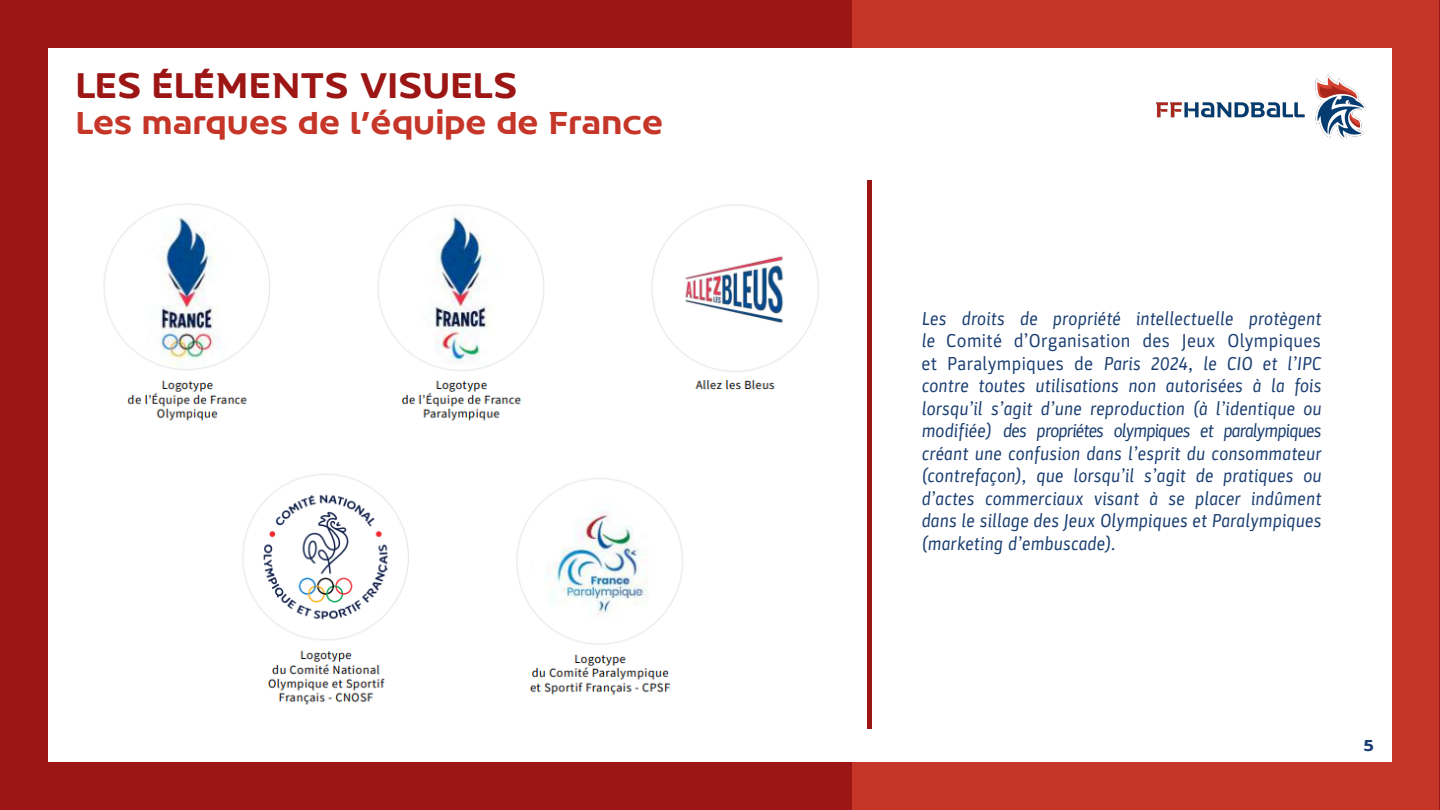
<style>
.page{position:relative;width:1440px;height:810px;background:#fff}
.page>*{position:absolute;margin:0;border:0;box-sizing:border-box;transform-origin:0 0}
.t1{font:33.75px "FF Hand";color:#9b1614}
.t2{font:30px "FF Hand";color:#c53628}
.t3{font:italic 18.75px/22.5px "Parka";letter-spacing:.02em;color:#1a3e71;text-align:justify}
.t4{font:15px "FF Hand";color:#1a3e71}
.s1{font-style:normal}
</style>
<div class="page">
<div style="left:0;top:0;width:1440px;height:809px;background:#9b1614"></div>
<div style="left:853px;top:0;width:586px;height:810px;background:#c53628"></div>
<div style="left:48px;top:48px;width:1344px;height:713px;background:#fff"></div>
<img style="left:1157px;top:75px;width:208px;height:64px">
<hr style="left:867px;top:180px;width:4px;height:549px;background:#9b1614">
<img style="left:103px;top:203px;width:716px;height:502px">
<h1 class="t1" style="left:77px;top:64px;width:443px">LES ÉLÉMENTS VISUELS</h1>
<h2 class="t2" style="left:77px;top:104px;width:589px">Les marques de l’équipe de France</h2>
<p class="t3" style="left:921px;top:307px;width:401px">Les droits de propriété intellectuelle protègent le <span class="s1">Comité d’Organisation des Jeux Olympiques et Paralympiques de</span> Paris 2024, le CIO et l’IPC contre toutes utilisations non autorisées à la fois lorsqu’il s’agit d’une reproduction (à l’identique ou modifiée) des propriétes olympiques et paralympiques créant une confusion dans l’esprit du consommateur (contrefaçon), que lorsqu’il s’agit de pratiques ou d’actes commerciaux visant à se placer indûment dans le sillage des Jeux Olympiques et Paralympiques (marketing d’embuscade).</p>
<p class="t4" style="left:1364px;top:736px;width:12px">5</p>
</div>
